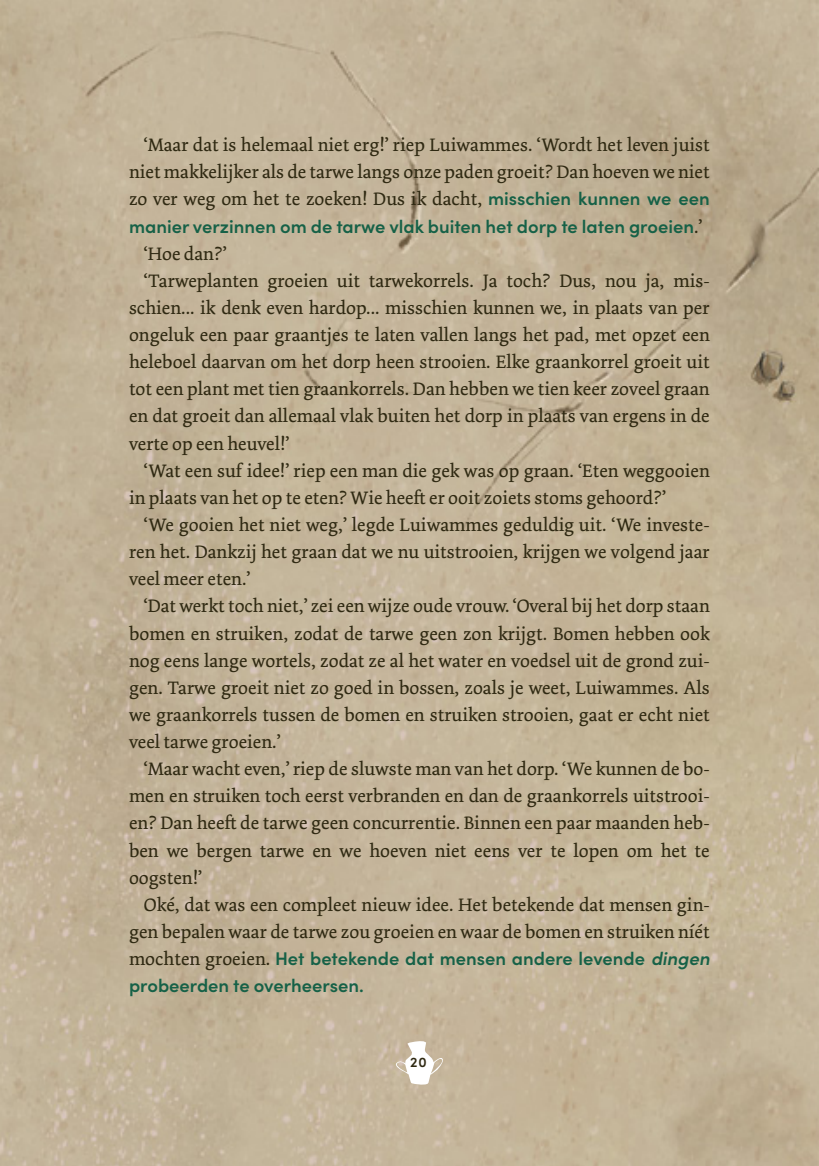
<style>
.page{position:relative;width:819px;height:1166px;background:#fff}
.page>*{position:absolute;margin:0;border:0;box-sizing:border-box;transform-origin:0 0}
.plat{font:19.07px/27.1px "Dolly Pro";color:#2f2912;text-align:justify}
.plat-2{font:600 18.38px/27.1px "Sofia Pro";color:#166147}
.kopregel_NL{font:600 14px "Sofia Pro";color:#2f2912}
.s1{font-family:"Sofia Pro";font-weight:600;font-size:18.38px;color:#166147}
.s2{font-family:"Dolly Pro";font-weight:400;font-size:19.07px;color:#2f2912}
.s3{font-style:italic}
</style>
<div class="page">
<img style="left:0;top:0;width:819px;height:1166px">
<svg style="left:393px;top:1040px;width:51px;height:45px"></svg>
<p class="plat" style="left:129px;top:131px;width:582px;text-indent:15px">‘Maar dat is helemaal niet erg!’ riep Luiwammes. ‘Wordt het leven juist niet makkelijker als de tarwe langs onze paden groeit? Dan hoeven we niet zo ver weg om het te zoeken! Dus ik dacht, <span class="s1">misschien kunnen we een</span></p>
<p class="plat-2" style="left:129px;top:211px;width:574px">manier verzinnen om de tarwe vlak buiten het dorp te laten groeien<span class="s2">.’</span></p>
<p class="plat" style="left:144px;top:240px;width:84px">‘Hoe dan?’</p>
<p class="plat" style="left:129px;top:267px;width:582px;text-indent:15px">‘Tarweplanten groeien uit tarwekorrels. Ja toch? Dus, nou ja, mis&shy;schien... ik denk even hardop... misschien kunnen we, in plaats van per ongeluk een paar graantjes te laten vallen langs het pad, met opzet een heleboel daarvan om het dorp heen strooien. Elke graankorrel groeit uit tot een plant met tien graankorrels. Dan hebben we tien keer zoveel graan en dat groeit dan allemaal vlak buiten het dorp in plaats van ergens in de verte op een heuvel!’</p>
<p class="plat" style="left:129px;top:457px;width:582px;text-indent:15px">‘Wat een suf idee!’ riep een man die gek was op graan. ‘Eten weggooien in plaats van het op te eten? Wie heeft er ooit zoiets stoms gehoord?’</p>
<p class="plat" style="left:129px;top:511px;width:582px;text-indent:15px">‘We gooien het niet weg,’ legde Luiwammes geduldig uit. ‘We investe&shy;ren het. Dankzij het graan dat we nu uitstrooien, krijgen we volgend jaar veel meer eten.’</p>
<p class="plat" style="left:129px;top:592px;width:582px;text-indent:15px">‘Dat werkt toch niet,’ zei een wijze oude vrouw. ‘Overal bij het dorp staan bomen en struiken, zodat de tarwe geen zon krijgt. Bomen hebben ook nog eens lange wortels, zodat ze al het water en voedsel uit de grond zui&shy;gen. Tarwe groeit niet zo goed in bossen, zoals je weet, Luiwammes. Als we graankorrels tussen de bomen en struiken strooien, gaat er echt niet veel tarwe groeien.’</p>
<p class="plat" style="left:129px;top:755px;width:582px;text-indent:15px">‘Maar wacht even,’ riep de sluwste man van het dorp. ‘We kunnen de bo&shy;men en struiken toch eerst verbranden en dan de graankorrels uitstrooi&shy;en? Dan heeft de tarwe geen concurrentie. Binnen een paar maanden heb&shy;ben we bergen tarwe en we hoeven niet eens ver te lopen om het te oogsten!’</p>
<p class="plat" style="left:129px;top:891px;width:582px;text-align:right">Oké, dat was een compleet nieuw idee. Het betekende dat mensen gin&shy;gen bepalen waar de tarwe zou groeien en waar de bomen en struiken níét</p>
<p class="plat-2" style="left:129px;top:944px;width:586px"><span class="s2">mochten groeien.</span> Het betekende dat mensen andere levende <span class="s3">dingen </span>probeerden te overheersen.</p>
<p class="kopregel_NL" style="left:410px;top:1051px;width:18px">20</p>
</div>
